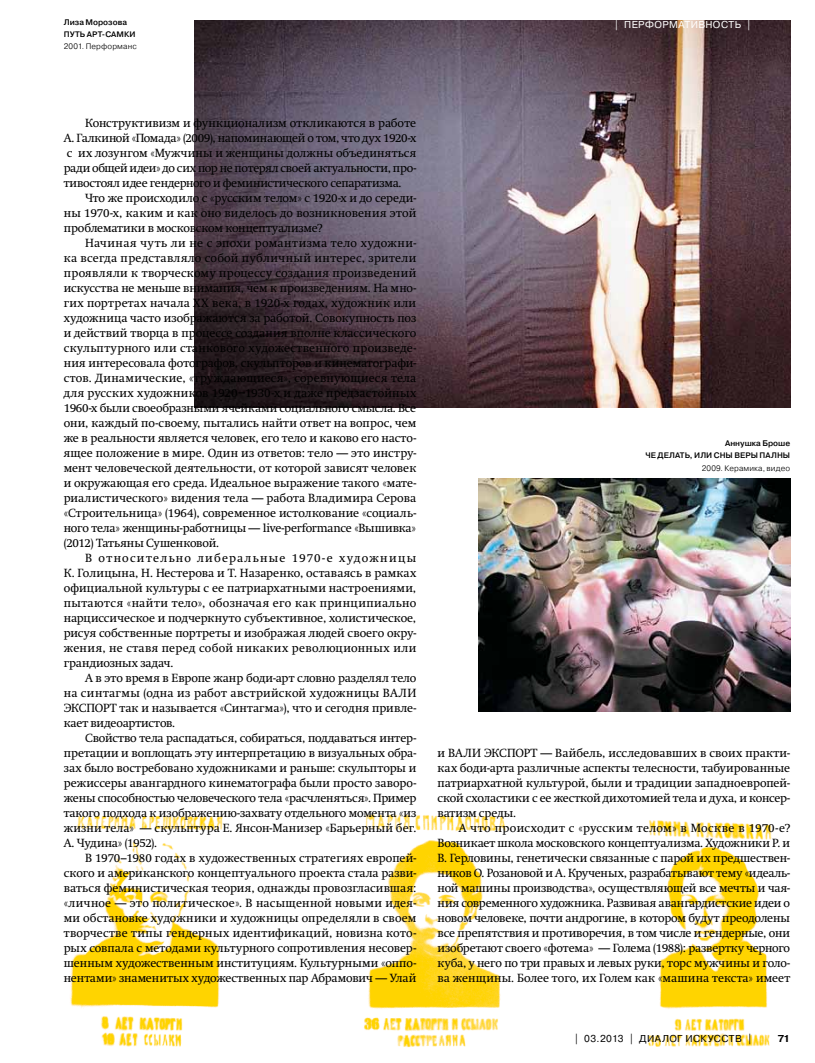
<style>
.page{position:relative;width:815px;height:1063px;background:#fff}
.page>*{position:absolute;margin:0;border:0;box-sizing:border-box;transform-origin:0 0}
.t1{font:11.75px/15px "Swift";color:#000;text-align:justify}
.t2{font:10px "Pragmatica";letter-spacing:.045em;color:#000}
.t3{font:10px "Pragmatica";color:#fff}
.t4{font:700 10px "Pragmatica";color:#000}
.t5{font:500 8.12px "Pragmatica";letter-spacing:.005em;color:#000}
.t6{font:500 8px "Pragmatica";letter-spacing:.005em;color:#000}
.t7{font:300 8px "Pragmatica";letter-spacing:.015em;color:#000}
.s1{font-family:"Pragmatica";font-weight:700}
</style>
<div class="page">
<img style="left:70px;top:814px;width:702px;height:234px">
<img style="left:195px;top:21px;width:595px;height:387px">
<img style="left:479px;top:478px;width:311px;height:234px">
<p class="t5" style="left:64px;top:17px;width:65px">Лиза Морозова</p>
<p class="t6" style="left:64px;top:29px;width:49px">путь арт-самки</p>
<p class="t7" style="left:64px;top:42px;width:74px">2001. Перформанс</p>
<p class="t3" style="left:614px;top:19px;width:139px">| п ерформативность |</p>
<p class="t1" style="left:64px;top:115px;width:354px;text-indent:21px">Конструктивизм и функционализм откликаются в работе А. Галкиной «Помада» (2009), напоминающей о том, что дух 1920-х с их лозунгом «Мужчины и женщины должны объединяться ради общей идеи» до сих пор не потерял своей актуальности, про&shy;тивостоял идее гендерного и феминистического сепаратизма.</p>
<p class="t1" style="left:64px;top:190px;width:354px;text-indent:21px">Что же происходило с «русским телом» с 1920-х и до середи&shy;ны 1970-х, каким и как оно виделось до возникновения этой проблематики в московском концептуализме?</p>
<p class="t1" style="left:64px;top:235px;width:354px;text-indent:21px">Начиная чуть ли не с эпохи романтизма тело художни&shy;ка всегда представляло собой публичный интерес, зрители проявляли к творческому процессу создания произведений искусства не меньше внимания, чем к произведениям. На мно&shy;гих портретах начала ХХ века, в 1920-х годах, художник или художница часто изображаются за работой. Совокупность поз и действий творца в процессе создания вполне классического скульптурного или станкового художественного произведе&shy;ния интересовала фотографов, скульпторов и кинематографи&shy;стов. Динамические, «труждающиеся», соревнующиеся тела для русских художников 1920<span class="s1">–</span>1930-х и даже предзастойных 1960-х были своеобразными ячейками социального смысла. Все они, каждый по-своему, пытались найти ответ на вопрос, чем же в реальности является человек, его тело и каково его насто&shy;ящее положение в мире. Один из ответов: тело — это инстру&shy;мент человеческой деятельности, от которой зависят человек и окружающая его среда. Идеальное выражение такого «мате&shy;риалистического» видения тела — работа Владимира Серова «Строительница» (1964), современное истолкование «социаль&shy;ного тела» женщины-работницы — live-performance «Вышивка» (2012) Татьяны Сушенковой.</p>
<p class="t1" style="left:64px;top:551px;width:354px;text-indent:21px">В относительно либеральные 1970-е художницы К. Голицына, Н. Нестерова и Т. Назаренко, оставаясь в рамках официальной культуры с ее патриархатными настроениями, пытаются «найти тело», обозначая его как принципиально нарциссическое и подчеркнуто субъективное, холистическое, рисуя собственные портреты и изображая людей своего окру&shy;жения, не ставя перед собой никаких революционных или грандиозных задач.</p>
<p class="t1" style="left:64px;top:671px;width:354px;text-indent:21px">А в это время в Европе жанр боди-арт словно разделял тело на синтагмы (одна из работ австрийской художницы ВАЛИ ЭКСПОРТ так и называется «Синтагма»), что и сегодня привле&shy;кает видеоартистов.</p>
<p class="t1" style="left:64px;top:731px;width:354px;text-indent:21px">Свойство тела распадаться, собираться, поддаваться интер&shy;претации и воплощать эту интерпретацию в визуальных обра&shy;зах было востребовано художниками и раньше: скульпторы и режиссеры авангардного кинематографа были просто заворо&shy;жены способностью человеческого тела «расчленяться». Пример такого подхода к изображению-захвату отдельного момента «из жизни тела» — скульптура Е. Янсон-Манизер «Барьерный бег.<br>А. Чудина» (1952).</p>
<p class="t1" style="left:64px;top:851px;width:354px;text-indent:21px">В 1970–1980 годах в художественных стратегиях европей&shy;ского и американского концептуального проекта стала разви&shy;ваться феминистическая теория, однажды провозгласившая: «личное — это политическое». В насыщенной новыми идея&shy;ми обстановке художники и художницы определяли в своем творчестве типы гендерных идентификаций, новизна кото&shy;рых совпала с методами культурного сопротивления несовер&shy;шенным художественным институциям. Культурными «оппо&shy;нентами» знаменитых художественных пар Абрамович — Улай</p>
<p class="t5" style="left:725px;top:438px;width:67px">Аннушка Броше</p>
<p class="t6" style="left:645px;top:451px;width:146px">ЧЕ ДЕЛАТЬ, ИЛИ СНЫ ВЕРЫ ПАЛНЫ</p>
<p class="t7" style="left:702px;top:463px;width:90px">2009. Керамика, видео</p>
<p class="t1" style="left:438px;top:745px;width:354px">и ВАЛИ ЭКСПОРТ — Вайбель, исследовавших в своих практи&shy;ках боди-арта различные аспекты телесности, табуированные патриархатной культурой, были и традиции западноевропей&shy;ской схоластики с ее жесткой дихотомией тела и духа, и консер&shy;ватизм среды.</p>
<p class="t1" style="left:438px;top:820px;width:354px;text-indent:21px">А что происходит с «русским телом» в Москве в 1970-е?<br>Возникает школа московского концептуализма. Художники Р. и В. Герловины, генетически связанные с парой их предшествен&shy;ников О. Розановой и А. Крученых, разрабатывают тему «идеаль&shy;ной машины производства», осуществляющей все мечты и чая&shy;ния современного художника. Развивая авангардистские идеи о новом человеке, почти андрогине, в котором будут преодолены все препятствия и противоречия, в том числе и гендерные, они изобретают своего «фотема» ―— Голема (1988): развертку черного куба, у него по три правых и левых руки, торс мужчины и голо&shy;ва женщины. Более того, их Голем как «машина текста» имеет</p>
<p class="t2" style="left:574px;top:1032px;width:180px">| 03.2013 | Диалог Искусств |</p>
<p class="t4" style="left:778px;top:1032px;width:14px">71</p>
</div>
